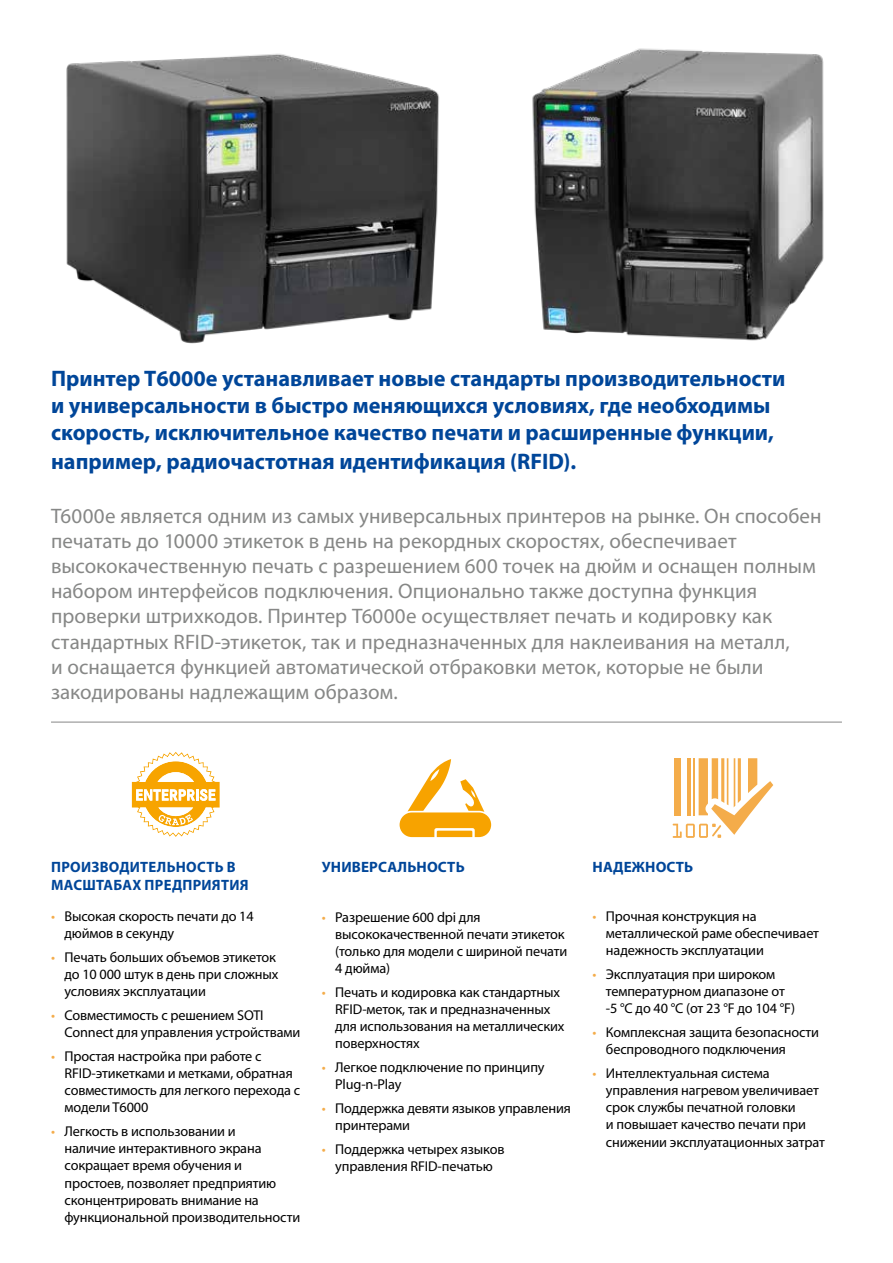
<style>
.page{position:relative;width:893px;height:1263px;background:#fff}
.page>*{position:absolute;margin:0;border:0;box-sizing:border-box;transform-origin:0 0}
.t1{font:700 22.5px/27.6px "Myriad Pro";color:#004699}
.t2{font:21px/25.2px "Myriad Pro";letter-spacing:.005em;color:#868786}
.t3{font:700 15px/18px "Myriad Pro";letter-spacing:.02em;color:#004699}
.t4{font:14.25px/17.1px "Myriad Pro";letter-spacing:-.01em;color:#000}
.s1{color:#f4ac4a}
</style>
<div class="page">
<hr style="left:51px;top:722px;width:791px;height:1px;background:#868786">
<svg style="left:132px;top:752px;width:88px;height:85px"></svg>
<svg style="left:400px;top:759px;width:91px;height:78px"></svg>
<svg style="left:673px;top:758px;width:100px;height:80px"></svg>
<img style="left:66px;top:53px;width:373px;height:291px">
<img style="left:532px;top:48px;width:292px;height:293px">
<p class="t1" style="left:51px;top:365px;width:736px">Принтер T6000e устанавливает новые стандарты производительности и универсальности в быстро меняющихся условиях, где необходимы скорость, исключительное качество печати и расширенные функции, например, радиочастотная идентификация (RFID).</p>
<p class="t2" style="left:51px;top:503px;width:772px">T6000e является одним из самых универсальных принтеров на рынке. Он способен печатать до 10000 этикеток в день на рекордных скоростях, обеспечивает высококачественную печать с разрешением 600 точек на дюйм и оснащен полным набором интерфейсов подключения. Опционально также доступна функция проверки штрихкодов. Принтер T6000e осуществляет печать и кодировку как стандартных RFID-этикеток, так и предназначенных для наклеивания на металл,<br>и оснащается функцией автоматической отбраковки меток, которые не были закодированы надлежащим образом.</p>
<p class="t3" style="left:51px;top:858px;width:199px">ПРОИЗВОДИТЕЛЬНОСТЬ В<br>МАСШТАБАХ ПРЕДПРИЯТИЯ</p>
<p class="t4" style="left:65px;top:908px;width:191px;text-indent:-13px"><span class="s1">•</span> Высокая скорость печати до 14 дюймов в секунду</p>
<p class="t4" style="left:65px;top:949px;width:215px;text-indent:-13px"><span class="s1">•</span> Печать больших объемов этикеток до 10 000 штук в день при сложных условиях эксплуатации</p>
<p class="t4" style="left:65px;top:1007px;width:237px;text-indent:-13px"><span class="s1">•</span> Совместимость с решением SOTI<br>Connect для управления устройствами</p>
<p class="t4" style="left:65px;top:1048px;width:237px;text-indent:-13px"><span class="s1">•</span> Простая настройка при работе с<br>RFID-этикетками и метками, обратная совместимость для легкого перехода с модели T6000</p>
<p class="t4" style="left:65px;top:1123px;width:237px;text-indent:-13px"><span class="s1">•</span> Легкость в использовании и<br>наличие интерактивного экрана сокращает время обучения и простоев, позволяет предприятию сконцентрировать внимание на функциональной производительности</p>
<p class="t3" style="left:322px;top:858px;width:144px">УНИВЕРСАЛЬНОСТЬ</p>
<p class="t4" style="left:335px;top:909px;width:234px;text-indent:-13px"><span class="s1">•</span> Разрешение 600 dpi для высококачественной печати этикеток (только для модели c шириной печати<br>4 дюйма)</p>
<p class="t4" style="left:335px;top:984px;width:231px;text-indent:-13px"><span class="s1">•</span> Печать и кодировка как стандартных<br>RFID-меток, так и предназначенных для использования на металлических поверхностях</p>
<p class="t4" style="left:335px;top:1059px;width:211px;text-indent:-13px"><span class="s1">•</span> Легкое подключение по принципу<br>Plug-n-Play</p>
<p class="t4" style="left:335px;top:1100px;width:237px;text-indent:-13px"><span class="s1">•</span> Поддержка девяти языков управления принтерами</p>
<p class="t4" style="left:322px;top:1141px;width:184px;text-align:center"><span class="s1">•</span> Поддержка четырех языков управления RFID-печатью</p>
<p class="t3" style="left:593px;top:858px;width:102px">НАДЕЖНОСТЬ</p>
<p class="t4" style="left:606px;top:908px;width:215px;text-indent:-13px"><span class="s1">•</span> Прочная конструкция на металлической раме обеспечивает надежность эксплуатации</p>
<p class="t4" style="left:606px;top:966px;width:191px;text-indent:-13px"><span class="s1">•</span> Эксплуатация при широком температурном диапазоне от -5 °C до 40 °C (от 23 °F до 104 °F)</p>
<p class="t4" style="left:606px;top:1024px;width:215px;text-indent:-13px"><span class="s1">•</span> Комплексная защита безопасности беспроводного подключения</p>
<p class="t4" style="left:606px;top:1065px;width:220px;text-indent:-13px"><span class="s1">•</span> Интеллектуальная система управления нагревом увеличивает срок службы печатной головки<br>и повышает качество печати при снижении эксплуатационных затрат</p>
</div>
